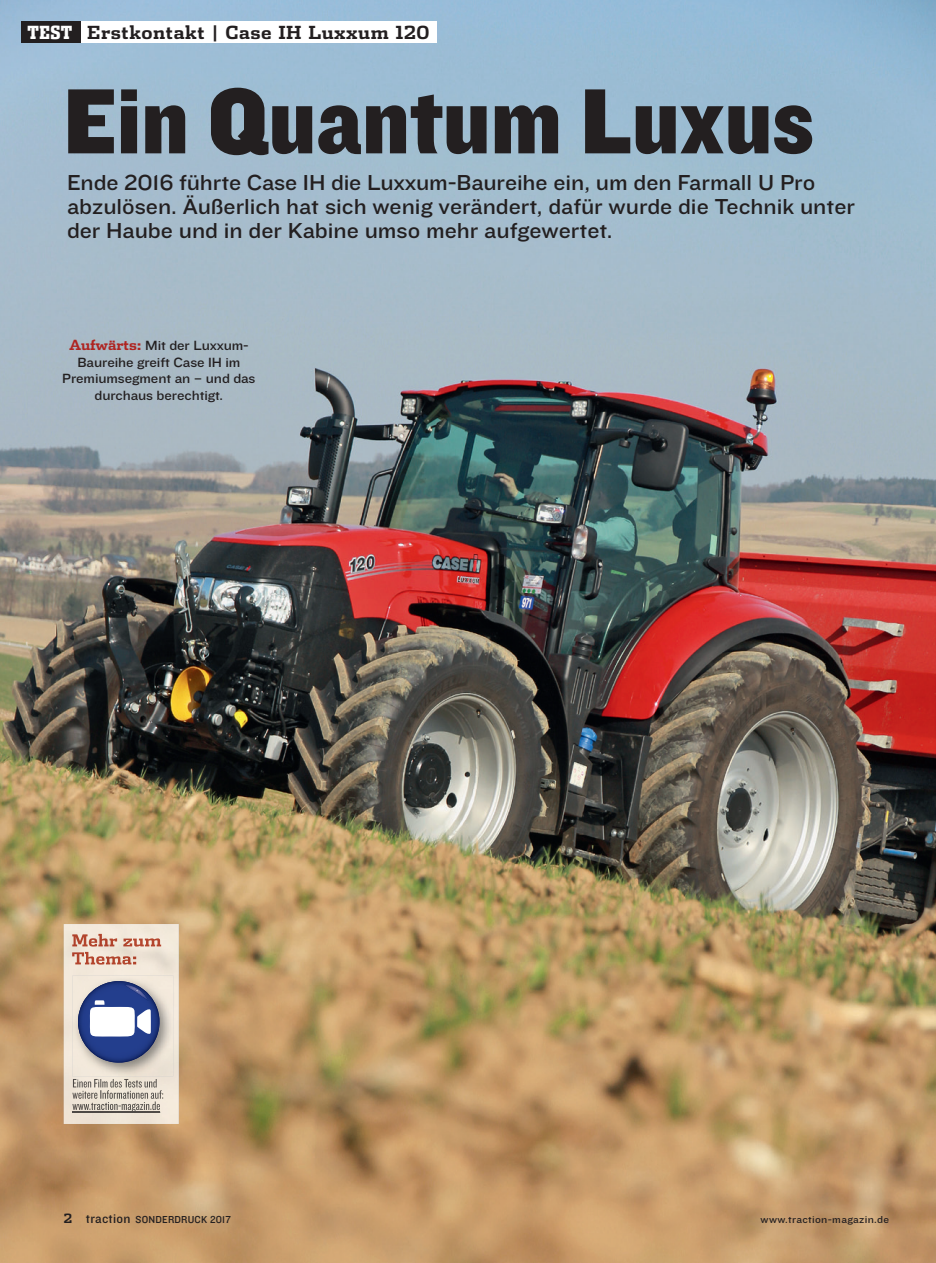
<style>
.page{position:relative;width:936px;height:1263px;background:#fff}
.page>*{position:absolute;margin:0;border:0;box-sizing:border-box;transform-origin:0 0}
.t1{font:96px "Knockout 71 Full Middlewt";color:#231f20}
.t2{font:22.5px/24px "Knockout 32 Junior Cruisewt";color:#231f20}
.t3{font:700 18px "Dispatch";letter-spacing:.03em;color:#231f20}
.t4{font:13.8px/16.5px "Knockout 32 Junior Cruisewt";letter-spacing:-.005em;color:#231f20;text-align:center}
.t5{font:10.5px "Knockout 31 Junior Middlewt";letter-spacing:.02em;color:#231f20}
.t6{font:10.5px "Knockout 32 Junior Cruisewt";letter-spacing:.03em;color:#231f20}
.s1{font-family:"Dispatch Comp";font-weight:900;color:#fff}
.s2{font-family:"Dispatch";font-weight:700;color:#af2522}
.s3{font-family:"Dispatch";font-weight:700;font-size:12.75px}
.s4{font-size:13.5px}
</style>
<div class="page">
<img style="left:0;top:0;width:935px;height:1263px">
<img style="left:64px;top:924px;width:115px;height:200px">
<img style="left:72px;top:1101px;width:88px;height:12px">
<img style="left:72px;top:934px;width:46px;height:12px">
<img style="left:123px;top:938px;width:38px;height:9px">
<img style="left:72px;top:952px;width:64px;height:12px">
<img style="left:73px;top:1079px;width:84px;height:8px">
<img style="left:72px;top:1090px;width:92px;height:9px">
<img style="left:72px;top:975px;width:101px;height:101px">
<svg style="left:76px;top:979px;width:85px;height:85px"></svg>
<div style="left:21px;top:21px;width:60px;height:22px;background:#231f20"></div>
<div style="left:81px;top:21px;width:355px;height:22px;background:#fff"></div>
<p class="t3" style="left:28px;top:19px;width:403px"><span class="s1">TEST</span> Erstkontakt | Case IH Luxxum 120</p>
<h1 class="t1" style="left:64px;top:57px;width:751px">Ein Quantum Luxus</h1>
<p class="t2" style="left:67px;top:169px;width:789px">Ende 2016 führte Case IH die Luxxum-Baureihe ein, um den Farmall U Pro abzulösen. Äußerlich hat sich wenig verändert, dafür wurde die Technik unter der Haube und in der Kabine umso mehr aufgewertet.</p>
<p class="t4" style="left:62px;top:337px;width:195px"><span class="s2">Aufwärts:</span> Mit der Luxxum-<br>Baureihe greift Case IH im<br>Premiumsegment an – und das durchaus berechtigt.</p>
<p class="t5" style="left:64px;top:1212px;width:168px"><span class="s3">2</span> <span class="s4">traction</span> SONDERDRUCK 2017</p>
<p class="t6" style="left:760px;top:1212px;width:130px">www.traction-magazin.de</p>
</div>
